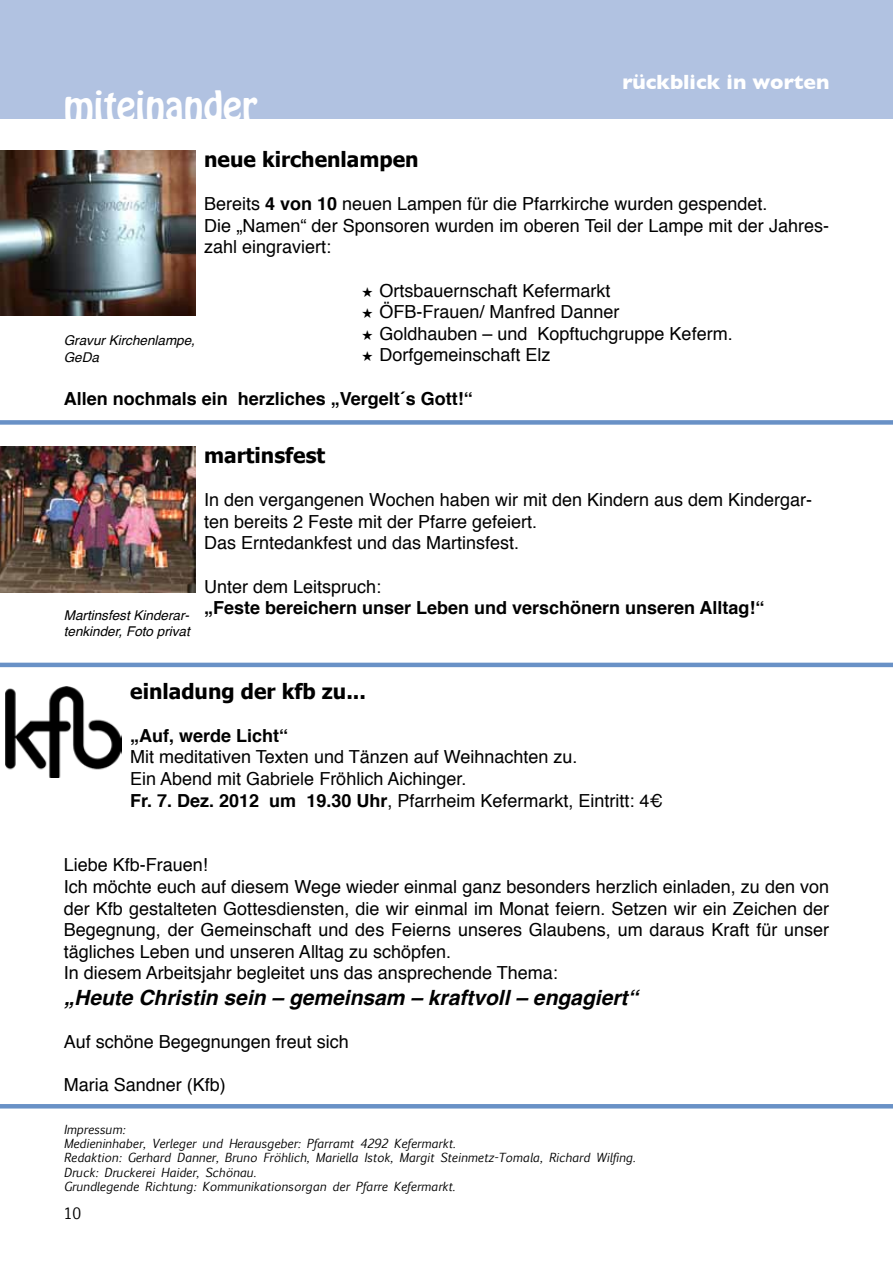
<style>
.page{position:relative;width:893px;height:1263px;background:#fff}
.page>*{position:absolute;margin:0;border:0;box-sizing:border-box;transform-origin:0 0}
.t1{font:36px "Hobo Std";color:#fff}
.t2{font:italic 700 21px "Helvetica";color:#000}
.t3{font:700 21px "Tahoma";color:#000}
.t4{font:700 21px "Gill Sans";color:#fff}
.t5{font:18px/21.6px "Helvetica";color:#000}
.t6{font:700 18px/21.6px "Helvetica";color:#000}
.t7{font:15px "Euphemia UCAS";color:#000}
.t8{font:italic 13.5px/16.2px "Helvetica";color:#000}
.t9{font:italic 12px/14.4px "Euphemia UCAS";color:#000}
.s1{font-weight:700}
.s2{font-weight:400}
</style>
<div class="page">
<div style="left:0;top:0;width:893px;height:119px;background:#b1c2e1"></div>
<div style="left:0;top:420px;width:893px;height:5px;background:#6991c6"></div>
<img style="left:0;top:151px;width:196px;height:165px">
<img style="left:0;top:447px;width:196px;height:146px">
<hr style="left:0;top:663px;width:893px;height:4px;background:#6991c6">
<img style="left:6px;top:687px;width:116px;height:90px">
<hr style="left:0;top:1104px;width:893px;height:4px;background:#6991c6">
<h1 class="t1" style="left:64px;top:81px;width:195px">miteinander</h1>
<p class="t4" style="left:622px;top:70px;width:209px">rückblick in worten</p>
<p class="t3" style="left:204px;top:145px;width:216px">neue kirchenlampen</p>
<p class="t5" style="left:204px;top:194px;width:627px">Bereits <span class="s1">4 von 10</span> neuen Lampen für die Pfarrkirche wurden gespendet.<br>Die „Namen“ der Sponsoren wurden im oberen Teil der Lampe mit der Jahres&shy;zahl eingraviert:</p>
<p class="t5" style="left:361px;top:280px;width:251px">★ Ortsbauernschaft Kefermarkt</p>
<p class="t5" style="left:361px;top:302px;width:260px">★ ÖFB-Frauen/ Manfred Danner</p>
<p class="t5" style="left:361px;top:323px;width:373px">★ Goldhauben – und Kopftuchgruppe Keferm.</p>
<p class="t5" style="left:361px;top:345px;width:191px">★ Dorfgemeinschaft Elz</p>
<p class="t6" style="left:64px;top:388px;width:411px">Allen nochmals ein herzliches „Vergelt´s Gott!“</p>
<p class="t8" style="left:64px;top:333px;width:133px">Gravur Kirchenlampe,<br>GeDa</p>
<p class="t3" style="left:204px;top:441px;width:123px">martinsfest</p>
<p class="t5" style="left:204px;top:490px;width:610px">In den vergangenen Wochen haben wir mit den Kindern aus dem Kindergar&shy;ten bereits 2 Feste mit der Pfarre gefeiert.<br>Das Erntedankfest und das Martinsfest.</p>
<p class="t6" style="left:64px;top:576px;width:702px;text-indent:140px"><span class="s2">Unter dem Leitspruch:<br></span><sub>Martinsfest</sub> <sub>Kinderar</sub> „Feste bereichern unser Leben und verschönern unseren Alltag!“</p>
<p class="t8" style="left:64px;top:607px;width:128px;text-align:right">-<br>tenkinder, Foto privat</p>
<p class="t3" style="left:130px;top:676px;width:237px">einladung der kfb zu...</p>
<p class="t6" style="left:130px;top:725px;width:160px">„Auf, werde Licht“</p>
<p class="t5" style="left:130px;top:747px;width:534px">Mit meditativen Texten und Tänzen auf Weihnachten zu.<br>Ein Abend mit Gabriele Fröhlich Aichinger.<br><span class="s1">Fr. 7. Dez. 2012 um 19.30 Uhr</span>, Pfarrheim Kefermarkt, Eintritt: 4€</p>
<p class="t5" style="left:64px;top:855px;width:767px">Liebe Kfb-Frauen!<br>Ich möchte euch auf diesem Wege wieder einmal ganz besonders herzlich einladen, zu den von der Kfb gestalteten Gottesdiensten, die wir einmal im Monat feiern. Setzen wir ein Zeichen der Begegnung, der Gemeinschaft und des Feierns unseres Glaubens, um daraus Kraft für unser tägliches Leben und unseren Alltag zu schöpfen.<br>In diesem Arbeitsjahr begleitet uns das ansprechende Thema:</p>
<p class="t2" style="left:64px;top:980px;width:576px">„Heute Christin sein – gemeinsam – kraftvoll – engagiert“</p>
<p class="t5" style="left:64px;top:1031px;width:287px">Auf schöne Begegnungen freut sich</p>
<p class="t5" style="left:64px;top:1074px;width:164px">Maria Sandner (Kfb)</p>
<p class="t9" style="left:64px;top:1122px;width:573px">Impressum:<br>Medieninhaber, Verleger und Herausgeber: Pfarramt 4292 Kefermarkt.<br>Redaktion: Gerhard Danner, Bruno Fröhlich, Mariella Istok, Margit Steinmetz-Tomala, Richard Wilfing.<br>Druck: Druckerei Haider, Schönau.<br>Grundlegende Richtung: Kommunikationsorgan der Pfarre Kefermarkt.</p>
<p class="t7" style="left:64px;top:1203px;width:19px">10</p>
</div>
